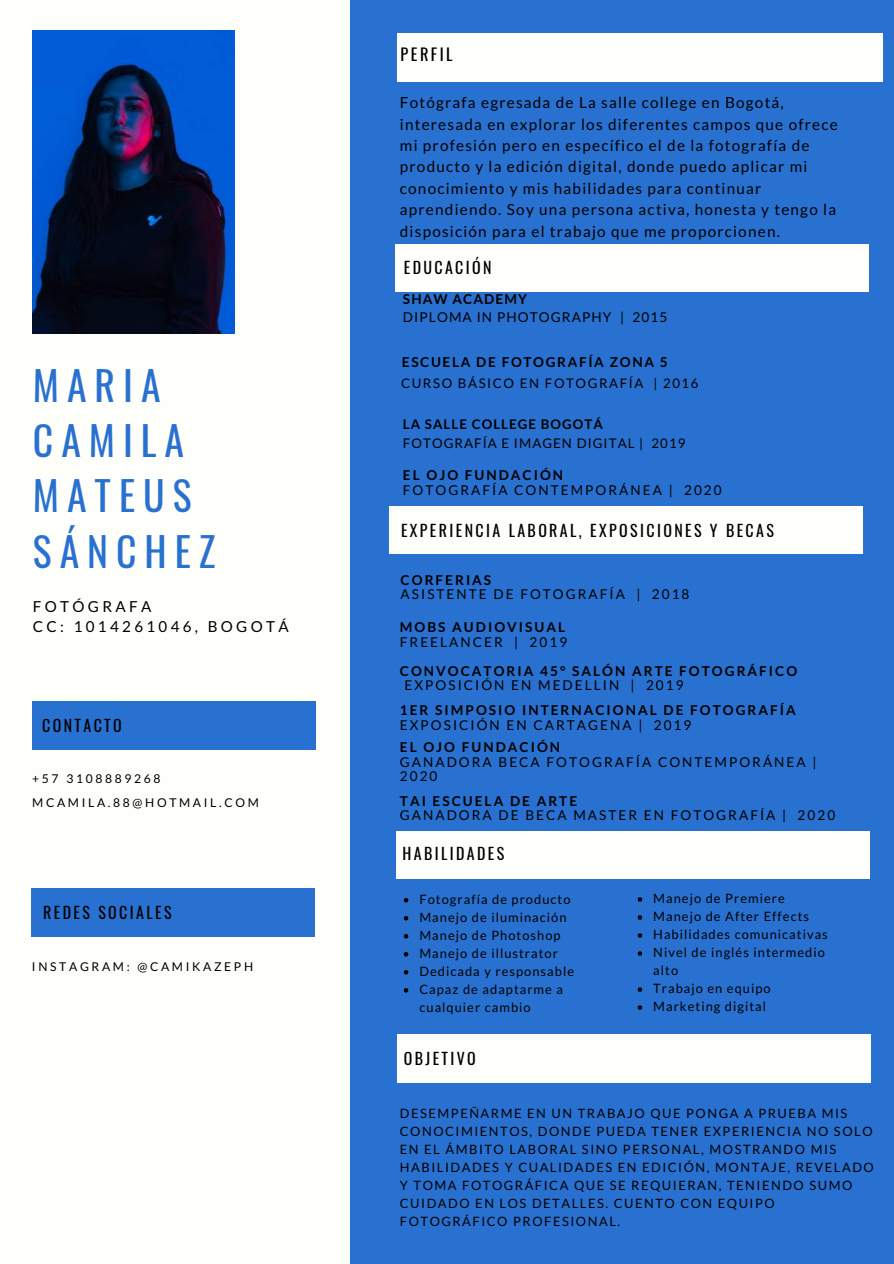
<style>
.page{position:relative;width:894px;height:1264px;background:#fff}
.page>*{position:absolute;margin:0;border:0;box-sizing:border-box;transform-origin:0 0}
.t1{font:39.75px/55.2px "Oswald";letter-spacing:.2em;color:#2971d1}
.t2{font:16.35px "Oswald";letter-spacing:.15em;color:#000}
.t3{font:15.9px "Oswald";letter-spacing:.15em;color:#000}
.t4{font:15.3px/21.5px "Lato";letter-spacing:.08em;color:#000}
.t5{font:15.15px/20.2px "Lato";letter-spacing:.22em;color:#000}
.t6{font:13.65px/14.7px "Lato";letter-spacing:.15em;color:#000}
.t7{font:700 13.65px "Lato";letter-spacing:.15em;color:#000}
.t8{font:13.65px "Lato";letter-spacing:.08em;color:#000}
.t9{font:700 13.65px "Lato";letter-spacing:.12em;color:#000}
.t10{font:700 13.65px "Lato";letter-spacing:.08em;color:#000}
.t11{font:13.2px "Lato";letter-spacing:.08em;color:#000}
.t12{font:13.2px "Lato";letter-spacing:.12em;color:#000}
.t13{font:700 13.2px "Lato";letter-spacing:.08em;color:#000}
.t14{font:12.9px/18px "Lato";letter-spacing:.12em;color:#000}
.t15{font:12.9px/18px "Lato";letter-spacing:.08em;color:#000}
.t16{font:12.15px/23.7px "Lato";letter-spacing:.22em;color:#000}
</style>
<div class="page">
<div style="left:0;top:0;width:893px;height:1263px;background:#2971d1"></div>
<div style="left:397px;top:1034px;width:473px;height:48px;background:#fefefa"></div>
<div style="left:396px;top:831px;width:473px;height:47px;background:#fefefa"></div>
<div style="left:395px;top:244px;width:473px;height:47px;background:#fefefa"></div>
<div style="left:389px;top:506px;width:473px;height:47px;background:#fefefa"></div>
<div style="left:396px;top:33px;width:486px;height:48px;background:#fefefa"></div>
<div style="left:0;top:0;width:350px;height:1263px;background:#fefefa"></div>
<div style="left:31px;top:888px;width:283px;height:48px;background:#2971d1"></div>
<div style="left:32px;top:702px;width:284px;height:47px;background:#2971d1"></div>
<img style="left:33px;top:30px;width:201px;height:303px">
<svg style="left:403px;top:898px;width:5px;height:4px"></svg>
<svg style="left:403px;top:916px;width:5px;height:4px"></svg>
<svg style="left:403px;top:934px;width:5px;height:4px"></svg>
<svg style="left:403px;top:952px;width:5px;height:4px"></svg>
<svg style="left:403px;top:970px;width:5px;height:4px"></svg>
<svg style="left:403px;top:988px;width:5px;height:4px"></svg>
<svg style="left:637px;top:897px;width:5px;height:4px"></svg>
<svg style="left:637px;top:915px;width:5px;height:4px"></svg>
<svg style="left:637px;top:933px;width:5px;height:4px"></svg>
<svg style="left:637px;top:951px;width:5px;height:4px"></svg>
<svg style="left:637px;top:987px;width:5px;height:4px"></svg>
<svg style="left:637px;top:1005px;width:5px;height:4px"></svg>
<h1 class="t1" style="left:33px;top:356px;width:184px">MARIA<br>CAMILA<br>MATEUS<br>SÁNCHEZ</h1>
<p class="t5" style="left:33px;top:596px;width:257px">FOTÓGRAFA<br>CC: 1014261046, BOGOTÁ</p>
<p class="t3" style="left:42px;top:712px;width:81px">CONTACTO</p>
<p class="t16" style="left:32px;top:766px;width:228px">+57 3108889268<br>MCAMILA.88@HOTMAIL.COM</p>
<p class="t3" style="left:43px;top:899px;width:130px">REDES SOCIALES</p>
<p class="t16" style="left:32px;top:954px;width:223px">INSTAGRAM: @CAMIKAZEPH</p>
<p class="t2" style="left:400px;top:42px;width:54px">PERFIL</p>
<p class="t4" style="left:400px;top:91px;width:439px">Fotógrafa egresada de La salle college en Bogotá, interesada en explorar los diferentes campos que ofrece mi profesión pero en específico el de la fotografía de producto y la edición digital, donde puedo aplicar mi conocimiento y mis habilidades para continuar aprendiendo. Soy una persona activa, honesta y tengo la disposición para el trabajo que me proporcionen.</p>
<p class="t3" style="left:403px;top:255px;width:89px">EDUCACIÓN</p>
<p class="t10" style="left:403px;top:290px;width:125px">SHAW ACADEMY</p>
<p class="t8" style="left:403px;top:308px;width:266px">DIPLOMA IN PHOTOGRAPHY | 2015</p>
<p class="t9" style="left:402px;top:353px;width:267px">ESCUELA DE FOTOGRAFÍA ZONA 5</p>
<p class="t12" style="left:401px;top:375px;width:299px">CURSO BÁSICO EN FOTOGRAFÍA | 2016</p>
<p class="t13" style="left:403px;top:416px;width:201px">LA SALLE COLLEGE BOGOTÁ</p>
<p class="t11" style="left:403px;top:434px;width:284px">FOTOGRAFÍA E IMAGEN DIGITAL | 2019</p>
<p class="t7" style="left:403px;top:466px;width:162px">EL OJO FUNDACIÓN</p>
<p class="t6" style="left:403px;top:482px;width:320px">FOTOGRAFÍA CONTEMPORÁNEA | 2020</p>
<p class="t3" style="left:401px;top:518px;width:374px">EXPERIENCIA LABORAL, EXPOSICIONES Y BECAS</p>
<p class="t7" style="left:400px;top:571px;width:92px">CORFERIAS</p>
<p class="t6" style="left:400px;top:586px;width:290px">ASISTENTE DE FOTOGRAFÍA | 2018</p>
<p class="t7" style="left:400px;top:618px;width:167px">MOBS AUDIOVISUAL</p>
<p class="t6" style="left:400px;top:634px;width:169px">FREELANCER | 2019</p>
<p class="t7" style="left:400px;top:662px;width:399px">CONVOCATORIA 45° SALÓN ARTE FOTOGRÁFICO</p>
<p class="t6" style="left:404px;top:677px;width:280px">EXPOSICIÓN EN MEDELLIN | 2019</p>
<p class="t7" style="left:400px;top:702px;width:397px">1ER SIMPOSIO INTERNACIONAL DE FOTOGRAFÍA</p>
<p class="t6" style="left:400px;top:717px;width:293px">EXPOSICIÓN EN CARTAGENA | 2019</p>
<p class="t7" style="left:400px;top:738px;width:162px">EL OJO FUNDACIÓN</p>
<p class="t6" style="left:400px;top:754px;width:418px">GANADORA BECA FOTOGRAFÍA CONTEMPORÁNEA |<br>2020</p>
<p class="t7" style="left:400px;top:792px;width:179px">TAI ESCUELA DE ARTE</p>
<p class="t6" style="left:400px;top:807px;width:436px">GANADORA DE BECA MASTER EN FOTOGRAFÍA | 2020</p>
<p class="t3" style="left:402px;top:840px;width:103px">HABILIDADES</p>
<p class="t15" style="left:419px;top:889px;width:156px">Fotografía de producto<br>Manejo de iluminación<br>Manejo de Photoshop<br>Manejo de illustrator<br>Dedicada y responsable<br>Capaz de adaptarme a cualquier cambio</p>
<p class="t15" style="left:653px;top:888px;width:176px">Manejo de Premiere<br>Manejo de After Effects<br>Habilidades comunicativas<br>Nivel de inglés intermedio alto<br>Trabajo en equipo<br>Marketing digital</p>
<p class="t3" style="left:403px;top:1046px;width:73px">OBJETIVO</p>
<p class="t14" style="left:400px;top:1103px;width:475px">DESEMPEÑARME EN UN TRABAJO QUE PONGA A PRUEBA MIS CONOCIMIENTOS, DONDE PUEDA TENER EXPERIENCIA NO SOLO EN EL ÁMBITO LABORAL SINO PERSONAL, MOSTRANDO MIS HABILIDADES Y CUALIDADES EN EDICIÓN, MONTAJE, REVELADO Y TOMA FOTOGRÁFICA QUE SE REQUIERAN, TENIENDO SUMO CUIDADO EN LOS DETALLES. CUENTO CON EQUIPO FOTOGRÁFICO PROFESIONAL.</p>
</div>
